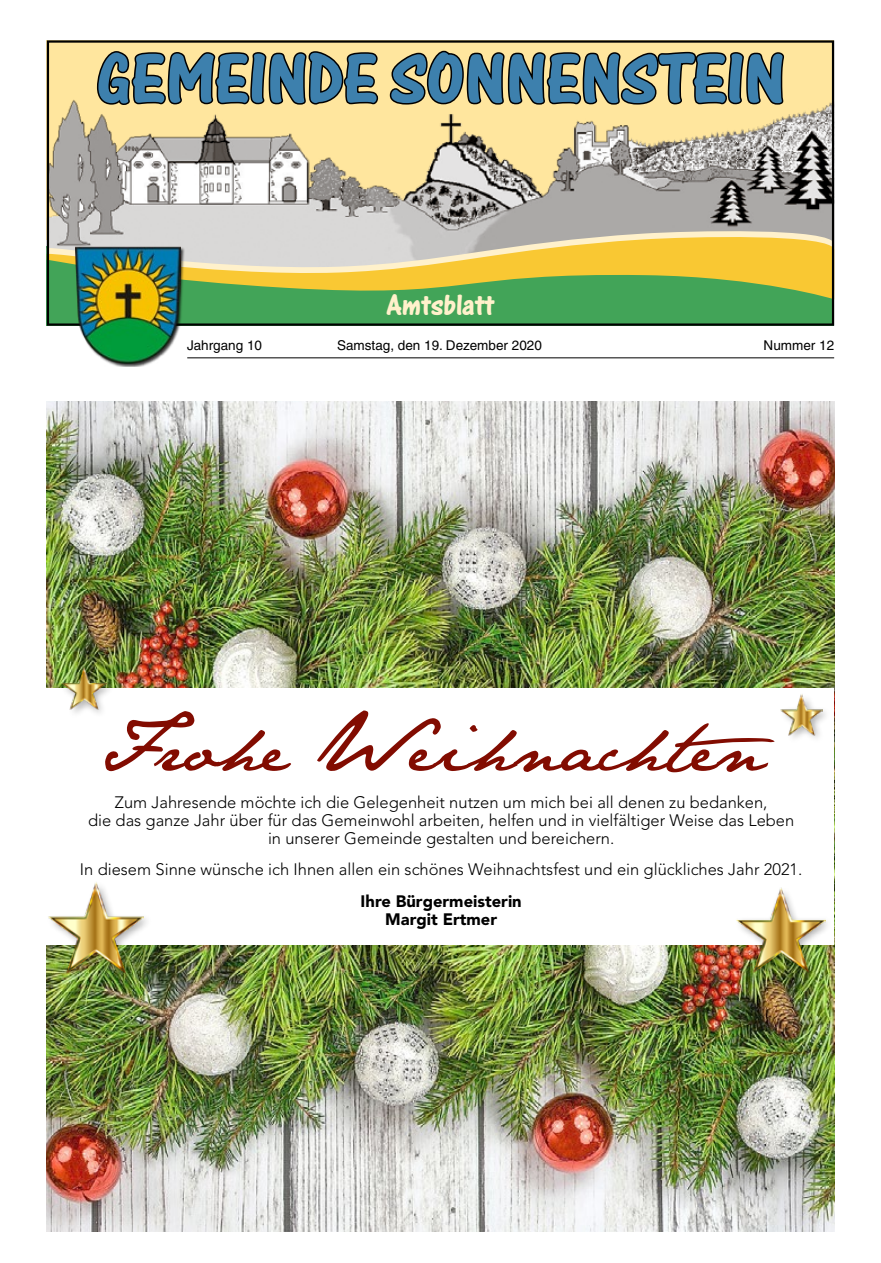
<style>
.page{position:relative;width:881px;height:1263px;background:#fff}
.page>*{position:absolute;margin:0;border:0;box-sizing:border-box;transform-origin:0 0}
.t1{font:73.5px "One Stroke Script Bold Plain";color:#3d80ad}
.t2{font:68.4px "Jane Austen";letter-spacing:.015em;color:#820c01}
.t3{font:31.5px "One Stroke Script Bold Plain";color:#fff1cb}
.t4{font:300 16.5px/18px "Avenir LT";color:#000;text-align:center}
.t5{font:900 16.5px/18px "Avenir LT";color:#000;text-align:center}
.t6{font:13.5px "Helvetica LT";color:#000}
</style>
<div class="page">
<div style="left:47px;top:246px;width:786px;height:80px;background:#42a458"></div>
<div style="left:47px;top:40px;width:786px;height:200px;background:#ffe69e"></div>
<img style="left:50px;top:100px;width:780px;height:127px">
<svg style="left:50px;top:233px;width:780px;height:65px"></svg>
<svg style="left:95px;top:51px;width:284px;height:187px"></svg>
<svg style="left:388px;top:50px;width:397px;height:188px"></svg>
<div style="left:47px;top:40px;width:786px;height:286px;border:2px solid #000"></div>
<div style="left:75px;top:246px;width:110px;height:121px;background:#000;opacity:.75"></div>
<img style="left:76px;top:246px;width:105px;height:118px">
<hr style="left:187px;top:357px;width:646px;height:1px;background:#000">
<img style="left:47px;top:402px;width:786px;height:829px">
<div style="left:47px;top:688px;width:786px;height:257px;background:#fff"></div>
<div style="left:45px;top:880px;width:107px;height:102px;background:#000;opacity:.3"></div>
<img style="left:47px;top:880px;width:97px;height:95px">
<div style="left:733px;top:885px;width:100px;height:96px;background:#000;opacity:.3"></div>
<img style="left:734px;top:886px;width:90px;height:88px">
<div style="left:777px;top:692px;width:54px;height:51px;background:#000;opacity:.3"></div>
<img style="left:779px;top:693px;width:43px;height:42px">
<div style="left:59px;top:664px;width:56px;height:54px;background:#000;opacity:.3"></div>
<img style="left:61px;top:666px;width:45px;height:44px">
<h1 class="t1" style="left:96px;top:36px;width:690px">GEMEINDE SONNENSTEIN</h1>
<h3 class="t3" style="left:386px;top:286px;width:109px">Amtsblatt</h3>
<p class="t6" style="left:187px;top:337px;width:76px">Jahrgang 10</p>
<p class="t6" style="left:337px;top:337px;width:206px">Samstag, den 19. Dezember 2020</p>
<p class="t6" style="left:763px;top:337px;width:72px">Nummer 12</p>
<h2 class="t2" style="left:101px;top:707px;width:675px">Frohe Weihnachten</h2>
<p class="t4" style="left:88px;top:793px;width:707px">Zum Jahresende möchte ich die Gelegenheit nutzen um mich bei all denen zu bedanken,<br>die das ganze Jahr über für das Gemeinwohl arbeiten, helfen und in vielfältiger Weise das Leben in unserer Gemeinde gestalten und bereichern.</p>
<p class="t4" style="left:80px;top:861px;width:723px">In diesem Sinne wünsche ich Ihnen allen ein schönes Weihnachtsfest und ein glückliches Jahr 2021.</p>
<p class="t5" style="left:360px;top:892px;width:163px">Ihre Bürgermeisterin<br>Margit Ertmer</p>
</div>
